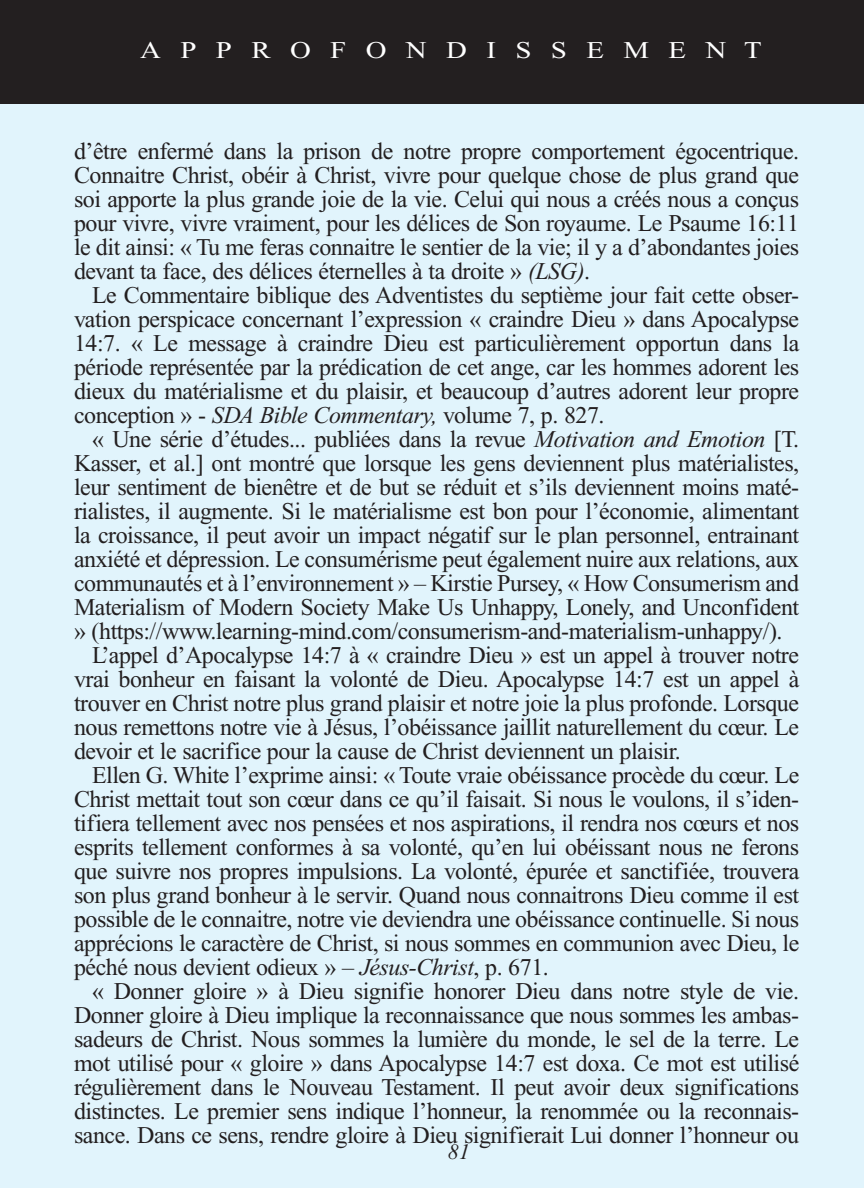
<style>
.page{position:relative;width:864px;height:1188px;background:#fff}
.page>*{position:absolute;margin:0;border:0;box-sizing:border-box;transform-origin:0 0}
.First_Line_Space_Tea{font:24px/24px "Times New Roman PS Std";letter-spacing:-.02em;color:#231f20;text-align:justify}
.Teachers_Comments_He{font:24px "Times New Roman PS Std";color:#fff;scale:1.2 1}
.t1{font:italic 22px "Times New Roman PS Std";color:#231f20}
.s1{font-style:italic}
</style>
<div class="page">
<div style="left:0;top:100px;width:864px;height:1088px;background:#e1f4fc"></div>
<div style="left:0;top:0;width:864px;height:104px;background:#231f20"></div>
<p class="Teachers_Comments_He" style="left:140px;top:37px;width:520px">A P P R O F O N D I S S E M E N T</p>
<p class="First_Line_Space_Tea" style="left:74px;top:139px;width:727px">d’être enfermé dans la prison de notre propre comportement égocentrique.<br>Connaitre Christ, obéir à Christ, vivre pour quelque chose de plus grand que soi apporte la plus grande joie de la vie. Celui qui nous a créés nous a conçus pour vivre, vivre vraiment, pour les délices de Son royaume. Le Psaume 16:11 le dit ainsi: « Tu me feras connaitre le sentier de la vie; il y a d’abondantes joies devant ta face, des délices éternelles à ta droite » <span class="s1">(LSG)</span>.</p>
<p class="First_Line_Space_Tea" style="left:74px;top:283px;width:727px;text-indent:18px">Le Commentaire biblique des Adventistes du septième jour fait cette obser&shy;vation perspicace concernant l’expression « craindre Dieu » dans Apocalypse 14:7. « Le message à craindre Dieu est particulièrement opportun dans la période représentée par la prédication de cet ange, car les hommes adorent les dieux du matérialisme et du plaisir, et beaucoup d’autres adorent leur propre conception » - <span class="s1">SDA Bible Commentary,</span> volume 7, p. 827.</p>
<p class="First_Line_Space_Tea" style="left:74px;top:427px;width:727px;text-indent:18px">« Une série d’études... publiées dans la revue <span class="s1">Motivation and Emotion</span> [T.<br>Kasser, et al.] ont montré que lorsque les gens deviennent plus matérialistes, leur sentiment de bienêtre et de but se réduit et s’ils deviennent moins maté&shy;rialistes, il augmente. Si le matérialisme est bon pour l’économie, alimentant la croissance, il peut avoir un impact négatif sur le plan personnel, entrainant anxiété et dépression. Le consumérisme peut également nuire aux relations, aux communautés et à l’environnement » – Kirstie Pursey, « How Consumerism and Materialism of Modern Society Make Us Unhappy, Lonely, and Unconfident » (https://www.learning-mind.com/consumerism-and-materialism-unhappy/).</p>
<p class="First_Line_Space_Tea" style="left:74px;top:643px;width:727px;text-indent:18px">L’appel d’Apocalypse 14:7 à « craindre Dieu » est un appel à trouver notre vrai bonheur en faisant la volonté de Dieu. Apocalypse 14:7 est un appel à trouver en Christ notre plus grand plaisir et notre joie la plus profonde. Lorsque nous remettons notre vie à Jésus, l’obéissance jaillit naturellement du cœur. Le devoir et le sacrifice pour la cause de Christ deviennent un plaisir.</p>
<p class="First_Line_Space_Tea" style="left:74px;top:763px;width:727px;text-indent:18px">Ellen G. White l’exprime ainsi: « Toute vraie obéissance procède du cœur. Le Christ mettait tout son cœur dans ce qu’il faisait. Si nous le voulons, il s’iden&shy;tifiera tellement avec nos pensées et nos aspirations, il rendra nos cœurs et nos esprits tellement conformes à sa volonté, qu’en lui obéissant nous ne ferons que suivre nos propres impulsions. La volonté, épurée et sanctifiée, trouvera son plus grand bonheur à le servir. Quand nous connaitrons Dieu comme il est possible de le connaitre, notre vie deviendra une obéissance continuelle. Si nous apprécions le caractère de Christ, si nous sommes en communion avec Dieu, le péché nous devient odieux » – <span class="s1">Jésus-Christ</span>, p. 671.</p>
<p class="First_Line_Space_Tea" style="left:74px;top:979px;width:727px;text-indent:18px">« Donner gloire » à Dieu signifie honorer Dieu dans notre style de vie.<br>Donner gloire à Dieu implique la reconnaissance que nous sommes les ambas&shy;sadeurs de Christ. Nous sommes la lumière du monde, le sel de la terre. Le mot utilisé pour « gloire » dans Apocalypse 14:7 est doxa. Ce mot est utilisé régulièrement dans le Nouveau Testament. Il peut avoir deux significations distinctes. Le premier sens indique l’honneur, la renommée ou la reconnais&shy;sance. Dans ce sens, rendre gloire à Dieu signifierait Lui donner l’honneur ou</p>
<p class="t1" style="left:448px;top:1140px;width:23px">81</p>
</div>
